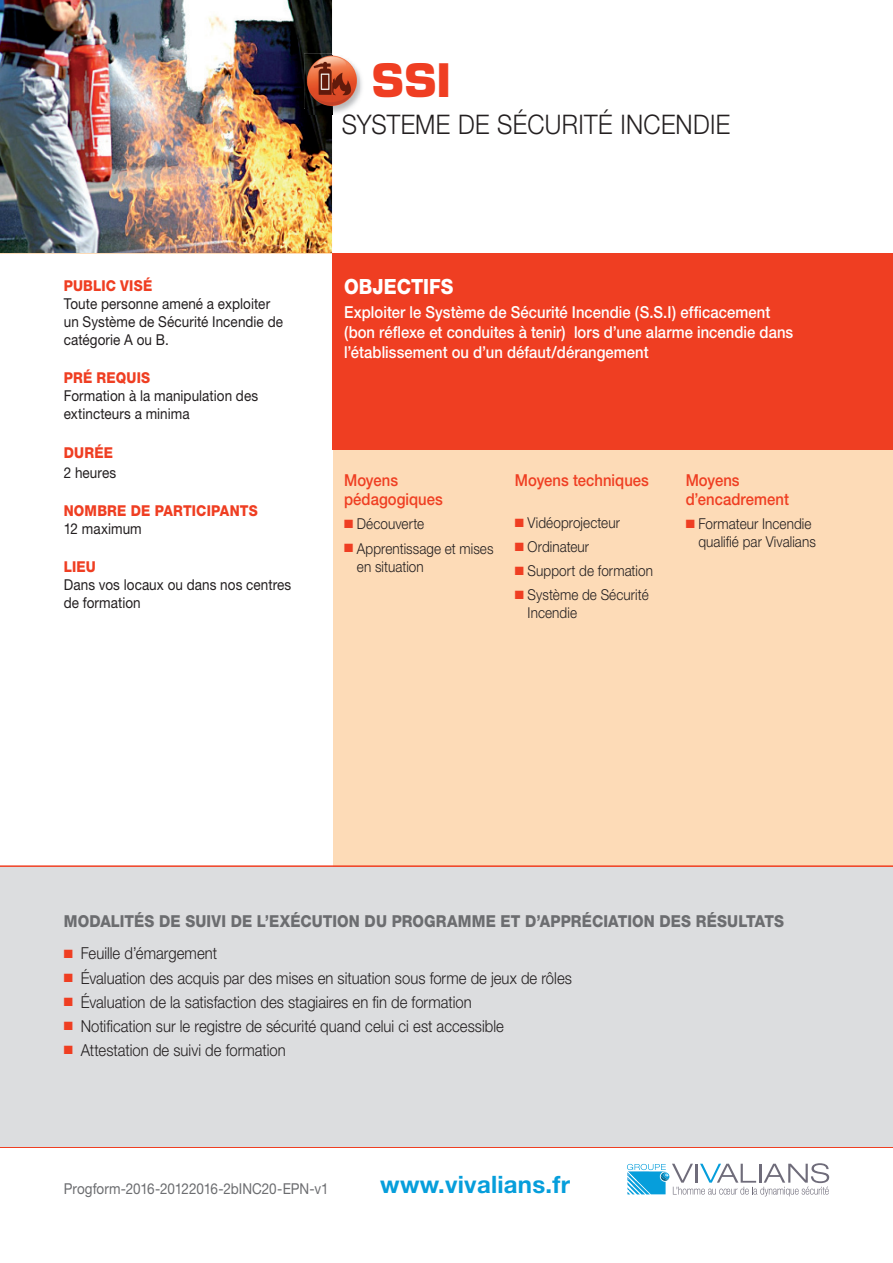
<style>
.page{position:relative;width:893px;height:1263px;background:#fff}
.page>*{position:absolute;margin:0;border:0;box-sizing:border-box;transform-origin:0 0}
.t1{font:700 45px "Eurostile";color:#ef3e22}
.t2{font:300 27px "Helvetica Neue";letter-spacing:.015em;color:#231f20;scale:.9 1}
.t3{font:700 24px "Helvetica Neue";letter-spacing:.01em;color:#069edb}
.t4{font:800 21px "Helvetica Neue";letter-spacing:.005em;color:#fff;scale:.9 1}
.t5{font:300 16.5px "Helvetica Neue";color:#231f20;scale:.9 1}
.t6{font:500 16.5px/19.8px "Helvetica Neue";letter-spacing:.005em;color:#fff;scale:.9 1}
.t7{font:800 16.5px "Helvetica Neue";letter-spacing:.01em;color:#6c6d70;scale:.9 1}
.t8{font:500 16.5px/19.8px "Helvetica Neue";letter-spacing:.005em;color:#ef3e22;scale:.9 1}
.t9{font:15px/18px "Helvetica Neue";letter-spacing:.005em;color:#231f20;scale:.9 1}
.t10{font:300 15px/18px "Helvetica Neue";letter-spacing:.005em;color:#231f20;scale:.9 1}
.t11{font:800 15px "Helvetica Neue";letter-spacing:.015em;color:#ef3e22;scale:.9 1}
.t12{font:15px "Helvetica Neue";letter-spacing:-.005em;color:#6c6d70;scale:.9 1}
.s1{color:#ef3e22}
</style>
<div class="page">
<img style="left:0;top:0;width:332px;height:254px">
<div style="left:0;top:254px;width:893px;height:660px;background:#fddbb7"></div>
<div style="left:0;top:254px;width:333px;height:640px;background:#fff"></div>
<hr style="left:0;top:865px;width:893px;height:2px;background:#ef3e22">
<svg style="left:627px;top:1163px;width:202px;height:33px"></svg>
<div style="left:333px;top:254px;width:560px;height:196px;background:#ef3e22"></div>
<hr style="left:0;top:1146px;width:893px;height:2px;background:#ef3e22">
<div style="left:0;top:867px;width:893px;height:279px;background:#dcdddf"></div>
<img style="left:332px;top:72px;width:30px;height:43px">
<img style="left:304px;top:53px;width:28px;height:62px">
<img style="left:332px;top:55px;width:27px;height:53px">
<img style="left:305px;top:56px;width:27px;height:52px">
<h1 class="t1" style="left:372px;top:52px;width:81px">SSI</h1>
<h2 class="t2" style="left:342px;top:107px;width:433px">SYSTEME DE SÉCURITÉ INCENDIE</h2>
<p class="t11" style="left:64px;top:276px;width:100px">PUBLIC VISÉ</p>
<p class="t9" style="left:64px;top:294px;width:245px">Toute personne amené a exploiter un Système de Sécurité Incendie de catégorie A ou B.</p>
<p class="t11" style="left:64px;top:368px;width:98px">PRÉ REQUIS</p>
<p class="t9" style="left:64px;top:386px;width:217px">Formation à la manipulation des extincteurs a minima</p>
<p class="t11" style="left:64px;top:444px;width:56px">DURÉE</p>
<p class="t9" style="left:64px;top:463px;width:60px">2 heures</p>
<p class="t11" style="left:64px;top:501px;width:217px">NOMBRE DE PARTICIPANTS</p>
<p class="t9" style="left:64px;top:519px;width:88px">12 maximum</p>
<p class="t11" style="left:64px;top:557px;width:37px">LIEU</p>
<p class="t9" style="left:64px;top:575px;width:254px">Dans vos locaux ou dans nos centres de formation</p>
<p class="t4" style="left:344px;top:274px;width:123px">OBJECTIFS</p>
<p class="t6" style="left:344px;top:302px;width:501px">Exploiter le Système de Sécurité Incendie (S.S.I) efficacement (bon réflexe et conduites à tenir) lors d’une alarme incendie dans l’établissement ou d’un défaut/dérangement</p>
<p class="t8" style="left:344px;top:470px;width:111px">Moyens pédagogiques</p>
<p class="t10" style="left:344px;top:515px;width:91px"><span class="s1">■</span> Découverte</p>
<p class="t10" style="left:357px;top:539px;width:153px;text-indent:-13px"><span class="s1">■</span> Apprentissage et mises en situation</p>
<p class="t8" style="left:515px;top:470px;width:150px">Moyens techniques</p>
<p class="t10" style="left:515px;top:514px;width:118px"><span class="s1">■</span> Vidéoprojecteur</p>
<p class="t10" style="left:515px;top:538px;width:84px"><span class="s1">■</span> Ordinateur</p>
<p class="t10" style="left:515px;top:562px;width:155px"><span class="s1">■</span> Support de formation</p>
<p class="t10" style="left:528px;top:586px;width:136px;text-indent:-13px"><span class="s1">■</span> Système de Sécurité<br>Incendie</p>
<p class="t8" style="left:686px;top:470px;width:116px">Moyens d’encadrement</p>
<p class="t10" style="left:686px;top:515px;width:146px;text-align:right"><span class="s1">■</span> Formateur Incendie qualifié par Vivalians</p>
<p class="t7" style="left:64px;top:911px;width:802px">MODALITÉS DE SUIVI DE L’EXÉCUTION DU PROGRAMME ET D’APPRÉCIATION DES RÉSULTATS</p>
<p class="t5" style="left:64px;top:943px;width:172px"><span class="s1">■</span> Feuille d’émargement</p>
<p class="t5" style="left:64px;top:967px;width:566px"><span class="s1">■</span> Évaluation des acquis par des mises en situation sous forme de jeux de rôles</p>
<p class="t5" style="left:64px;top:991px;width:455px"><span class="s1">■</span> Évaluation de la satisfaction des stagiaires en fin de formation</p>
<p class="t5" style="left:64px;top:1016px;width:491px"><span class="s1">■</span> Notification sur le registre de sécurité quand celui ci est accessible</p>
<p class="t5" style="left:64px;top:1040px;width:248px"><span class="s1">■</span> Attestation de suivi de formation</p>
<p class="t12" style="left:64px;top:1180px;width:296px">Progform-2016-20122016-2bINC20-EPN-v1</p>
<h3 class="t3" style="left:380px;top:1170px;width:191px">www.vivalians.fr</h3>
</div>
